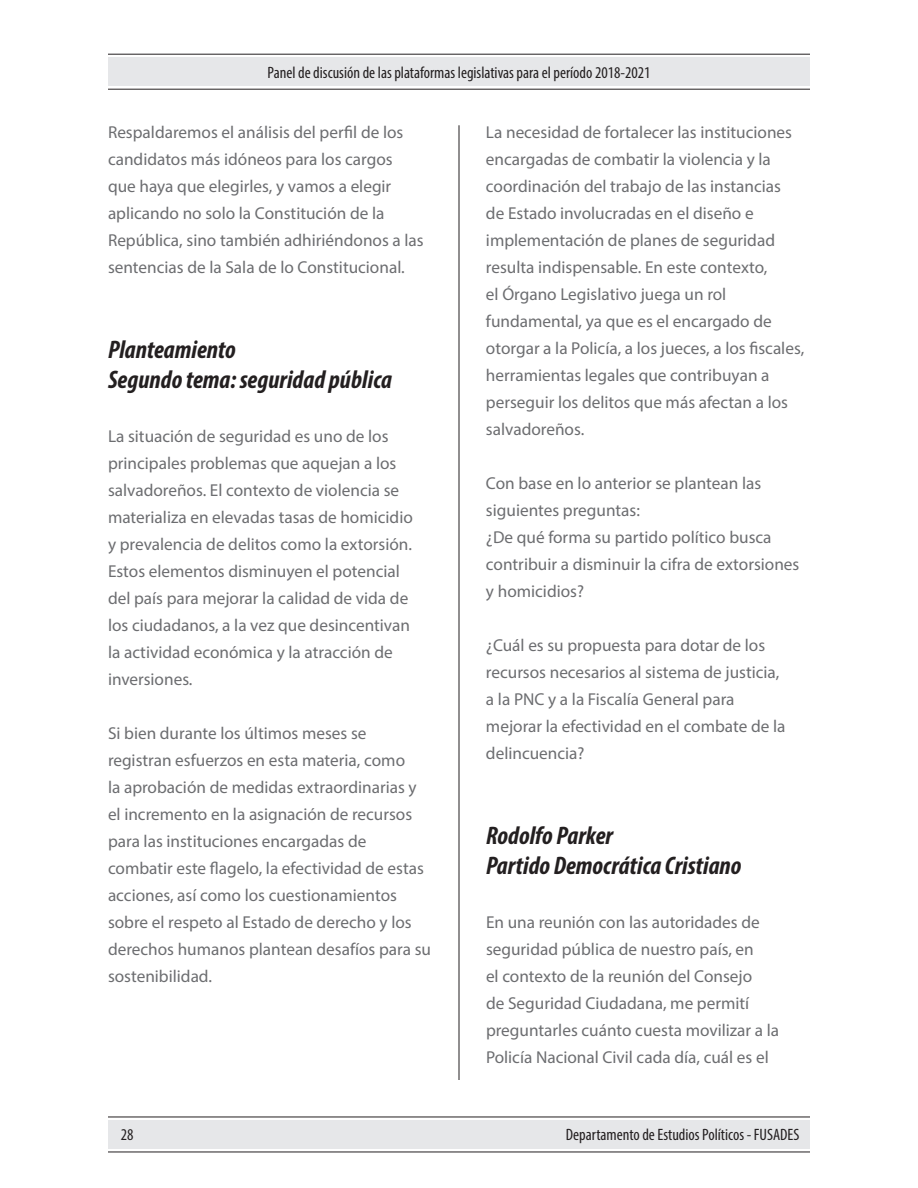
<style>
.page{position:relative;width:918px;height:1188px;background:#fff}
.page>*{position:absolute;margin:0;border:0;box-sizing:border-box;transform-origin:0 0}
.t1{font:italic 700 condensed 25.5px/30.6px "Myriad Pro";color:#231f20}
.t2{font:17.25px/27px "Myriad Pro";color:#6c6d70}
.t3{font:condensed 16.5px "Myriad Pro";color:#231f20}
</style>
<div class="page">
<div style="left:108px;top:57px;width:702px;height:29px;background:#e6e7e9"></div>
<div style="left:108px;top:1120px;width:702px;height:29px;background:#e6e7e9"></div>
<hr style="left:108px;top:54px;width:702px;height:1px;background:#231f20">
<hr style="left:108px;top:89px;width:702px;height:1px;background:#231f20">
<hr style="left:108px;top:1117px;width:702px;height:1px;background:#231f20">
<hr style="left:108px;top:1152px;width:702px;height:1px;background:#231f20">
<hr style="left:459px;top:125px;width:1px;height:955px;background:#231f20">
<p class="t3" style="left:268px;top:62px;width:384px">Panel de discusión de las plataformas legislativas para el período 2018-2021</p>
<p class="t2" style="left:108px;top:119px;width:317px">Respaldaremos el análisis del perfil de los candidatos más idóneos para los cargos que haya que elegirles, y vamos a elegir aplicando no solo la Constitución de la República, sino también adhiriéndonos a las sentencias de la Sala de lo Constitucional.</p>
<h1 class="t1" style="left:108px;top:334px;width:285px">Planteamiento<br>Segundo tema: seguridad pública</h1>
<p class="t2" style="left:108px;top:423px;width:306px">La situación de seguridad es uno de los principales problemas que aquejan a los salvadoreños. El contexto de violencia se materializa en elevadas tasas de homicidio y prevalencia de delitos como la extorsión.<br>Estos elementos disminuyen el potencial del país para mejorar la calidad de vida de los ciudadanos, a la vez que desincentivan la actividad económica y la atracción de inversiones.</p>
<p class="t2" style="left:108px;top:720px;width:325px">Si bien durante los últimos meses se registran esfuerzos en esta materia, como<br>la aprobación de medidas extraordinarias y el incremento en la asignación de recursos para las instituciones encargadas de combatir este flagelo, la efectividad de estas acciones, así como los cuestionamientos sobre el respeto al Estado de derecho y los derechos humanos plantean desafíos para su sostenibilidad.</p>
<p class="t2" style="left:486px;top:119px;width:320px">La necesidad de fortalecer las instituciones encargadas de combatir la violencia y la coordinación del trabajo de las instancias<br>de Estado involucradas en el diseño e implementación de planes de seguridad resulta indispensable. En este contexto,<br>el Órgano Legislativo juega un rol fundamental, ya que es el encargado de otorgar a la Policía, a los jueces, a los fiscales, herramientas legales que contribuyan a perseguir los delitos que más afectan a los salvadoreños.</p>
<p class="t2" style="left:486px;top:470px;width:315px">Con base en lo anterior se plantean las siguientes preguntas:<br>¿De qué forma su partido político busca contribuir a disminuir la cifra de extorsiones y homicidios?</p>
<p class="t2" style="left:486px;top:632px;width:301px">¿Cuál es su propuesta para dotar de los recursos necesarios al sistema de justicia, a la PNC y a la Fiscalía General para mejorar la efectividad en el combate de la delincuencia?</p>
<h1 class="t1" style="left:486px;top:820px;width:257px">Rodolfo Parker<br>Partido Democrática Cristiano</h1>
<p class="t2" style="left:486px;top:909px;width:295px">En una reunión con las autoridades de seguridad pública de nuestro país, en<br>el contexto de la reunión del Consejo<br>de Seguridad Ciudadana, me permití preguntarles cuánto cuesta movilizar a la Policía Nacional Civil cada día, cuál es el</p>
<p class="t3" style="left:121px;top:1125px;width:14px">28</p>
<p class="t3" style="left:566px;top:1125px;width:235px">Departamento de Estudios Políticos - FUSADES</p>
</div>
